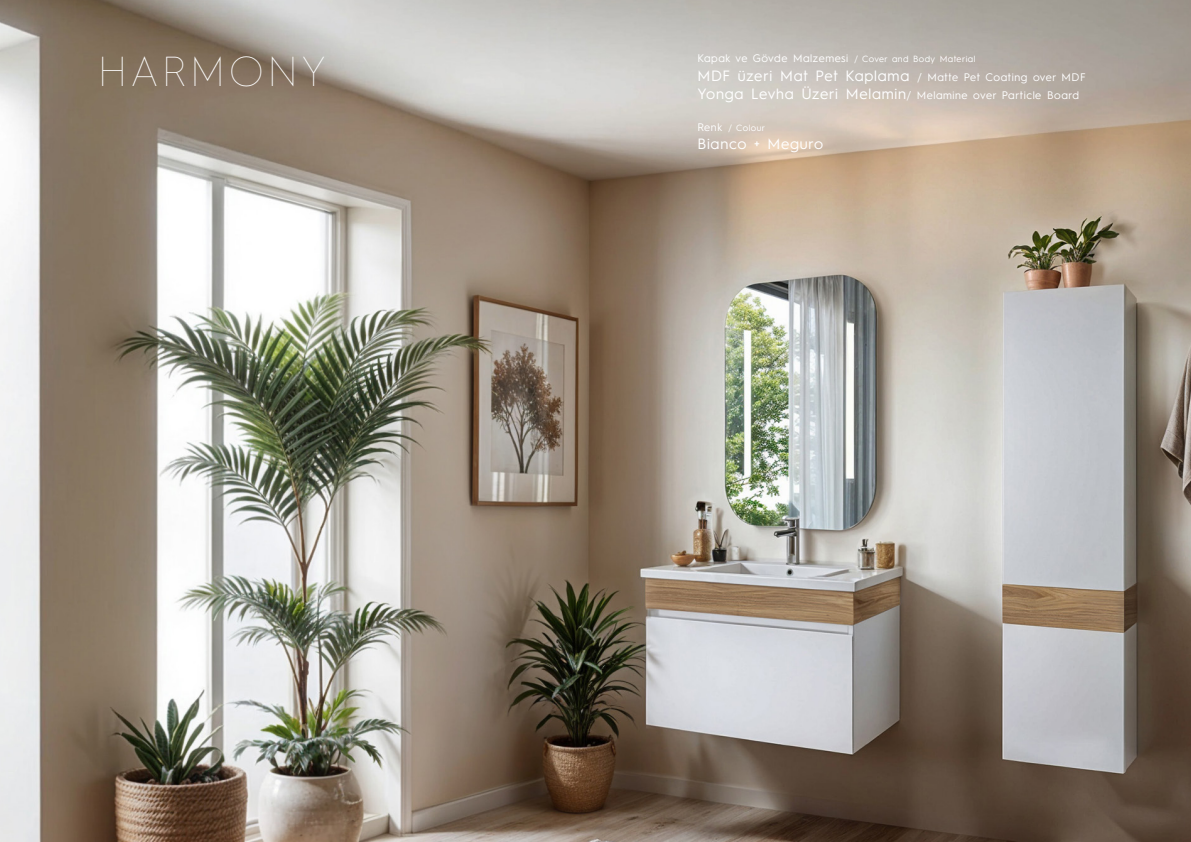
<style>
.page{position:relative;width:1191px;height:842px;background:#fff}
.page>*{position:absolute;margin:0;border:0;box-sizing:border-box;transform-origin:0 0}
.t1{font:100 42px "Hurme Geometric Sans 1";letter-spacing:.1em;color:#fff}
.t2{font:15px "Hurme Geometric Sans 1";letter-spacing:.05em;color:#fff}
.t3{font:11px/19.2px "Hurme Geometric Sans 1";letter-spacing:.05em;color:#fff}
.t4{font:9px "Hurme Geometric Sans 1";letter-spacing:.05em;color:#fff}
.s1{font-size:9px}
.s2{font-size:15px}
.s3{font-size:11px}
</style>
<div class="page">
<img style="left:0;top:0;width:1191px;height:842px">
<h1 class="t1" style="left:98px;top:44px;width:229px">HARMONY</h1>
<p class="t3" style="left:697px;top:48px;width:390px">Kapak ve Gövde Malzemesi <span class="s1">/ Cover and Body Material<br></span><span class="s2">MDF üzeri Mat Pet Kaplama</span> / Matte Pet Coating over MDF</p>
<p class="t3" style="left:697px;top:85px;width:383px"><span class="s2">Yonga Levha Üzeri Melamin</span>/ Melamine over Particle Board</p>
<p class="t4" style="left:697px;top:122px;width:69px"><span class="s3">Renk</span> / Colour</p>
<h2 class="t2" style="left:697px;top:133px;width:127px">Bianco + Meguro</h2>
</div>
